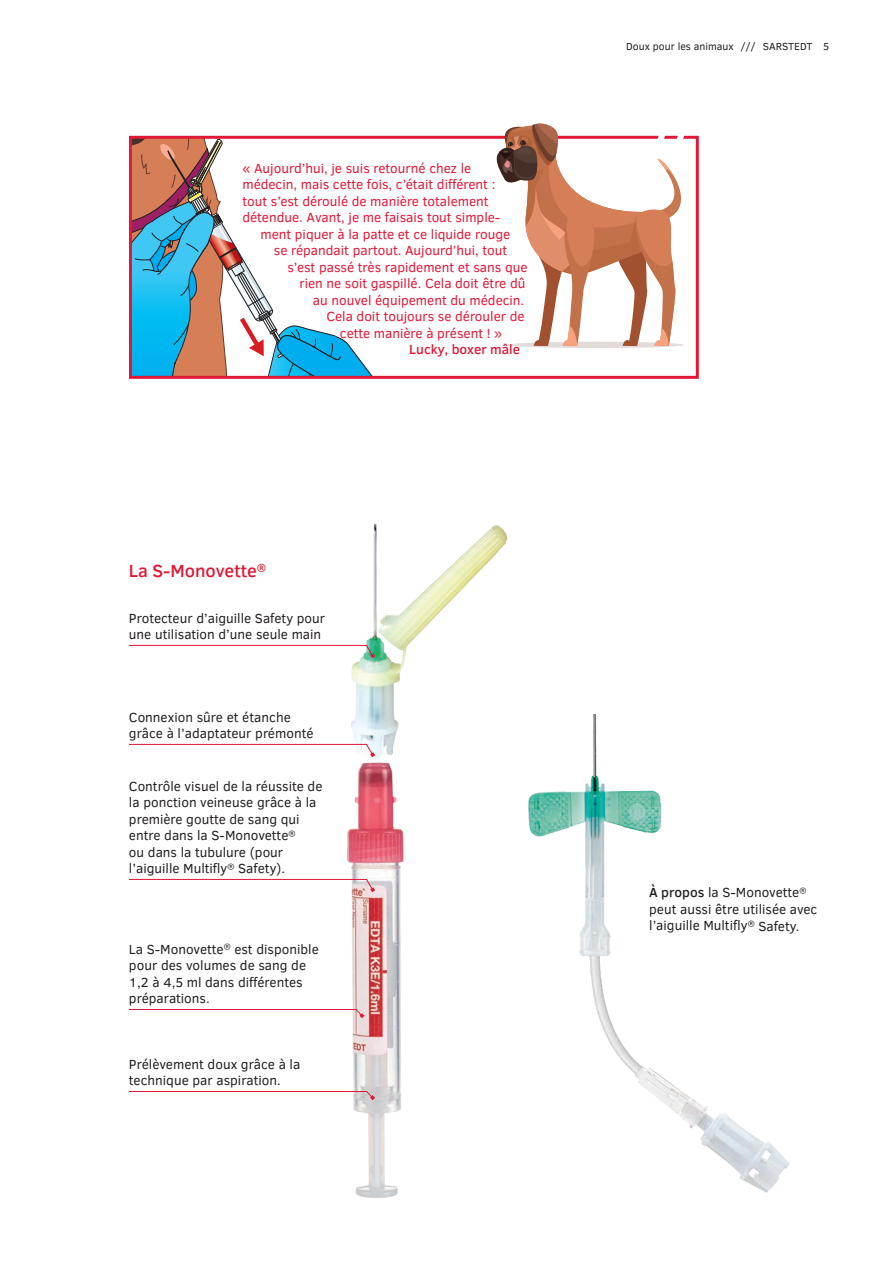
<style>
.page{position:relative;width:893px;height:1263px;background:#fff}
.page>*{position:absolute;margin:0;border:0;box-sizing:border-box;transform-origin:0 0}
.t1{font:500 18px "Clear Sans";color:#e21736}
.t2{font:13.5px/16.5px "Clear Sans";color:#231f20}
.t3{font:13.5px "Clear Sans";color:#e21736}
.t4{font:500 13.5px "Clear Sans";color:#e21736}
.t5{font:10.5px "Clear Sans";color:#231f20}
.s1{font-weight:500}
</style>
<div class="page">
<svg style="left:129px;top:136px;width:570px;height:243px"></svg>
<div style="left:507px;top:342px;width:177px;height:6px;background:#e1dcda;border-radius:50%"></div>
<svg style="left:489px;top:123px;width:204px;height:223px"></svg>
<img style="left:317px;top:524px;width:191px;height:220px">
<img style="left:336px;top:704px;width:79px;height:494px">
<svg style="left:129px;top:645px;width:246px;height:13px"></svg>
<svg style="left:129px;top:744px;width:246px;height:13px"></svg>
<svg style="left:129px;top:879px;width:246px;height:13px"></svg>
<svg style="left:129px;top:1009px;width:235px;height:9px"></svg>
<svg style="left:129px;top:1091px;width:246px;height:9px"></svg>
<img style="left:503px;top:715px;width:287px;height:478px">
<p class="t3" style="left:242px;top:159px;width:230px">« Aujourd’hui, je suis retourné chez le</p>
<p class="t3" style="left:242px;top:175px;width:255px">médecin, mais cette fois, c’était différent :</p>
<p class="t3" style="left:242px;top:192px;width:248px">tout s’est déroulé de manière totalement</p>
<p class="t3" style="left:242px;top:208px;width:260px">détendue. Avant, je me faisais tout simple-</p>
<p class="t3" style="left:260px;top:225px;width:251px">ment piquer à la patte et ce liquide rouge</p>
<p class="t3" style="left:274px;top:241px;width:235px">se répandait partout. Aujourd’hui, tout</p>
<p class="t3" style="left:287px;top:258px;width:242px">s’est passé très rapidement et sans que</p>
<p class="t3" style="left:299px;top:274px;width:228px">rien ne soit gaspillé. Cela doit être dû</p>
<p class="t3" style="left:313px;top:291px;width:213px">au nouvel équipement du médecin.</p>
<p class="t3" style="left:326px;top:307px;width:200px">Cela doit toujours se dérouler de</p>
<p class="t3" style="left:340px;top:324px;width:164px">cette manière à présent ! »</p>
<p class="t4" style="left:409px;top:340px;width:112px">Lucky, boxer mâle</p>
<h1 class="t1" style="left:129px;top:558px;width:139px">La S-Monovette<sup>®</sup></h1>
<p class="t2" style="left:129px;top:610px;width:198px">Protecteur d’aiguille Safety pour une utilisation d’une seule main</p>
<p class="t2" style="left:129px;top:709px;width:186px">Connexion sûre et étanche grâce à l’adaptateur prémonté</p>
<p class="t2" style="left:129px;top:778px;width:195px">Contrôle visuel de la réussite de la ponction veineuse grâce à la première goutte de sang qui entre dans la S-Monovette<sup>®<br></sup>ou dans la tubulure (pour l’aiguille Multifly<sup>®</sup> Safety).</p>
<p class="t2" style="left:129px;top:940px;width:191px">La S-Monovette<sup>®</sup> est disponible pour des volumes de sang de<br>1,2 à 4,5 ml dans différentes préparations.</p>
<p class="t2" style="left:129px;top:1055px;width:173px">Prélèvement doux grâce à la technique par aspiration.</p>
<p class="t5" style="left:626px;top:39px;width:204px">Doux pour les animaux /// SARSTEDT 5</p>
<p class="t2" style="left:649px;top:884px;width:170px"><span class="s1">À propos</span> la S-Monovette<sup>® </sup>peut aussi être utilisée avec l’aiguille Multifly<sup>®</sup> Safety.</p>
</div>
